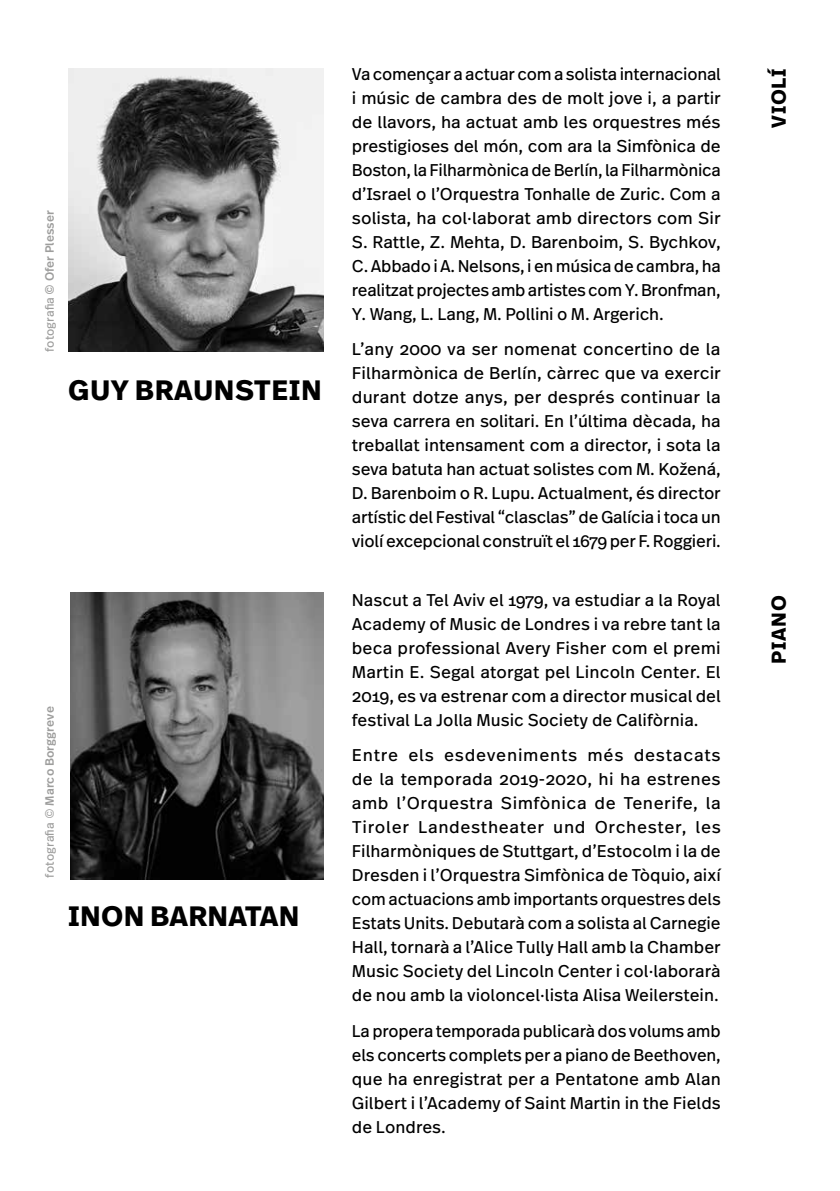
<style>
.page{position:relative;width:840px;height:1191px;background:#fff}
.page>*{position:absolute;margin:0;border:0;box-sizing:border-box;transform-origin:0 0}
.t1{font:700 28px "Real Text Pro";letter-spacing:.01em;color:#000}
.t2{font:700 20px "Real Text Pro";letter-spacing:.04em;color:#000}
.t3{font:17px/24px "Real Text Pro";color:#000;text-align:justify}
.t4{font:500 12px "Real Text Pro";color:#9d9d9c}
.s1{font-weight:400}
</style>
<div class="page">
<img style="left:68px;top:68px;width:255px;height:283px">
<img style="left:71px;top:592px;width:252px;height:287px">
<p class="t4" style="left:41px;top:351px;width:143px;rotate:-90deg"><span class="s1">fotografia</span> © Ofer Plesser</p>
<h1 class="t1" style="left:68px;top:369px;width:255px">GUY BRAUNSTEIN</h1>
<p class="t4" style="left:41px;top:877px;width:173px;rotate:-90deg"><span class="s1">fotografia ©</span> Marco Borggreve</p>
<h1 class="t1" style="left:68px;top:895px;width:232px">INON BARNATAN</h1>
<p class="t3" style="left:351px;top:62px;width:370px">Va començar a actuar com a solista internacional i músic de cambra des de molt jove i, a partir de llavors, ha actuat amb les orquestres més prestigioses del món, com ara la Simfònica de Boston, la Filharmònica de Berlín, la Filharmònica d’Israel o l’Orquestra Tonhalle de Zuric. Com a solista, ha col·laborat amb directors com Sir S. Rattle, Z. Mehta, D. Barenboim, S. Bychkov, C. Abbado i A. Nelsons, i en música de cambra, ha realitzat projectes amb artistes com Y. Bronfman, Y. Wang, L. Lang, M. Pollini o M. Argerich.</p>
<p class="t3" style="left:351px;top:337px;width:370px">L’any 2000 va ser nomenat concertino de la Filharmònica de Berlín, càrrec que va exercir durant dotze anys, per després continuar la seva carrera en solitari. En l’última dècada, ha treballat intensament com a director, i sota la seva batuta han actuat solistes com M. Kožená, D. Barenboim o R. Lupu. Actualment, és director artístic del Festival “clasclas” de Galícia i toca un violí excepcional construït el 1679 per F. Roggieri.</p>
<p class="t3" style="left:351px;top:587px;width:370px">Nascut a Tel Aviv el 1979, va estudiar a la Royal Academy of Music de Londres i va rebre tant la beca professional Avery Fisher com el premi Martin E. Segal atorgat pel Lincoln Center. El 2019, es va estrenar com a director musical del festival La Jolla Music Society de Califòrnia.</p>
<p class="t3" style="left:351px;top:743px;width:370px">Entre els esdeveniments més destacats de la temporada 2019-2020, hi ha estrenes amb l’Orquestra Simfònica de Tenerife, la Tiroler Landestheater und Orchester, les Filharmòniques de Stuttgart, d’Estocolm i la de Dresden i l’Orquestra Simfònica de Tòquio, així com actuacions amb importants orquestres dels Estats Units. Debutarà com a solista al Carnegie Hall, tornarà a l’Alice Tully Hall amb la Chamber Music Society del Lincoln Center i col·laborarà de nou amb la violoncel·lista Alisa Weilerstein.</p>
<p class="t3" style="left:351px;top:1018px;width:370px">La propera temporada publicarà dos volums amb els concerts complets per a piano de Beethoven, que ha enregistrat per a Pentatone amb Alan Gilbert i l’Academy of Saint Martin in the Fields de Londres.</p>
<p class="t2" style="left:763px;top:128px;width:62px;rotate:-90deg">VIOLÍ</p>
<p class="t2" style="left:763px;top:664px;width:70px;rotate:-90deg">PIANO</p>
</div>
